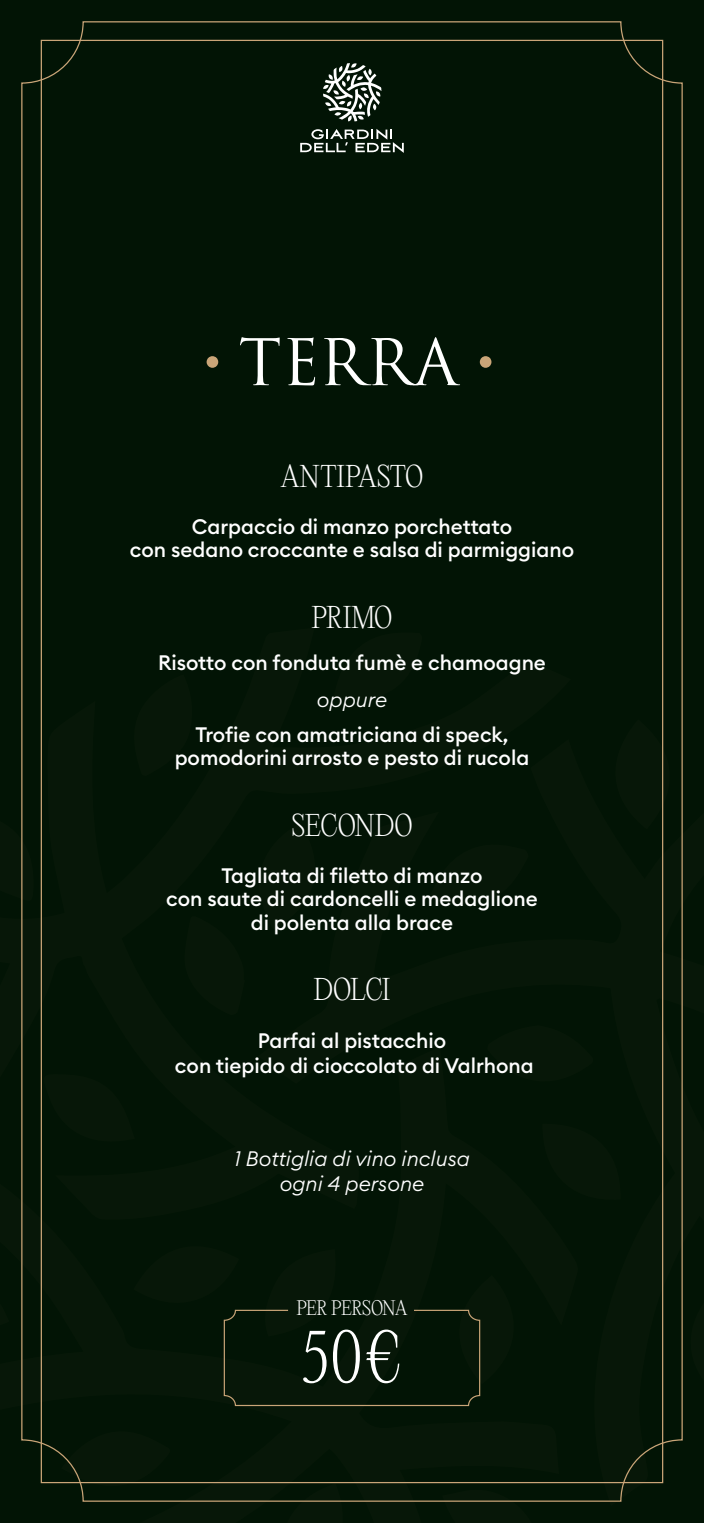
<style>
.page{position:relative;width:704px;height:1523px;background:#fff}
.page>*{position:absolute;margin:0;border:0;box-sizing:border-box;transform-origin:0 0}
.t1{font:63.94px "Editorial New";color:#fff}
.t2{font:62.5px "Trajan Pro 3";color:#fff}
.t3{font:27.56px "Editorial New";letter-spacing:-.02em;color:#fff}
.t4{font:500 20.69px/23.4px "Euclid Circular B";color:#fff;text-align:center}
.t5{font:italic 300 20.69px/24.8px "Euclid Circular B";color:#fff;text-align:center}
.t6{font:18.38px "Editorial New";letter-spacing:-.04em;color:#fff}
.s1{font-family:"Editorial New";color:#caa578}
</style>
<div class="page">
<div style="left:0;top:0;width:703px;height:1522px;background:#021405"></div>
<svg style="left:578px;top:829px;width:105px;height:673px"></svg>
<svg style="left:21px;top:1220px;width:557px;height:282px"></svg>
<svg style="left:21px;top:628px;width:21px;height:592px"></svg>
<svg style="left:277px;top:1483px;width:78px;height:19px"></svg>
<svg style="left:578px;top:1025px;width:15px;height:60px"></svg>
<svg style="left:662px;top:719px;width:21px;height:110px"></svg>
<svg style="left:21px;top:809px;width:15px;height:93px"></svg>
<svg style="left:40px;top:1073px;width:2px;height:74px"></svg>
<svg style="left:578px;top:1123px;width:43px;height:80px"></svg>
<svg style="left:442px;top:1483px;width:100px;height:19px"></svg>
<svg style="left:678px;top:1291px;width:5px;height:109px"></svg>
<svg style="left:61px;top:1427px;width:113px;height:63px"></svg>
<svg style="left:323px;top:63px;width:58px;height:58px"></svg>
<svg style="left:300px;top:129px;width:103px;height:24px"></svg>
<svg style="left:133px;top:1233px;width:391px;height:173px"></svg>
<h2 class="t2" style="left:205px;top:319px;width:295px"><span class="s1">•</span> TERRA <span class="s1">•</span></h2>
<h3 class="t3" style="left:280px;top:456px;width:144px">ANTIPASTO</h3>
<p class="t4" style="left:130px;top:515px;width:445px">Carpaccio di manzo porchettato<br>con sedano croccante e salsa di parmiggiano</p>
<h3 class="t3" style="left:311px;top:597px;width:83px">PRIMO</h3>
<p class="t4" style="left:158px;top:650px;width:389px">Risotto con fonduta fumè e chamoagne</p>
<p class="t5" style="left:316px;top:687px;width:72px">oppure</p>
<p class="t4" style="left:175px;top:723px;width:356px">Trofie con amatriciana di speck, pomodorini arrosto e pesto di rucola</p>
<h3 class="t3" style="left:291px;top:805px;width:123px">SECONDO</h3>
<p class="t4" style="left:166px;top:863px;width:373px">Tagliata di filetto di manzo<br>con saute di cardoncelli e medaglione di polenta alla brace</p>
<h3 class="t3" style="left:313px;top:969px;width:78px">DOLCI</h3>
<p class="t4" style="left:175px;top:1028px;width:360px;line-height:24.8px">Parfai al pistacchio<br>con tiepido di cioccolato di Valrhona</p>
<p class="t5" style="left:234px;top:1146px;width:237px">1 Bottiglia di vino inclusa ogni 4 persone</p>
<p class="t6" style="left:296px;top:1294px;width:113px">PER PERSONA</p>
<h1 class="t1" style="left:301px;top:1311px;width:102px">50€</h1>
</div>
